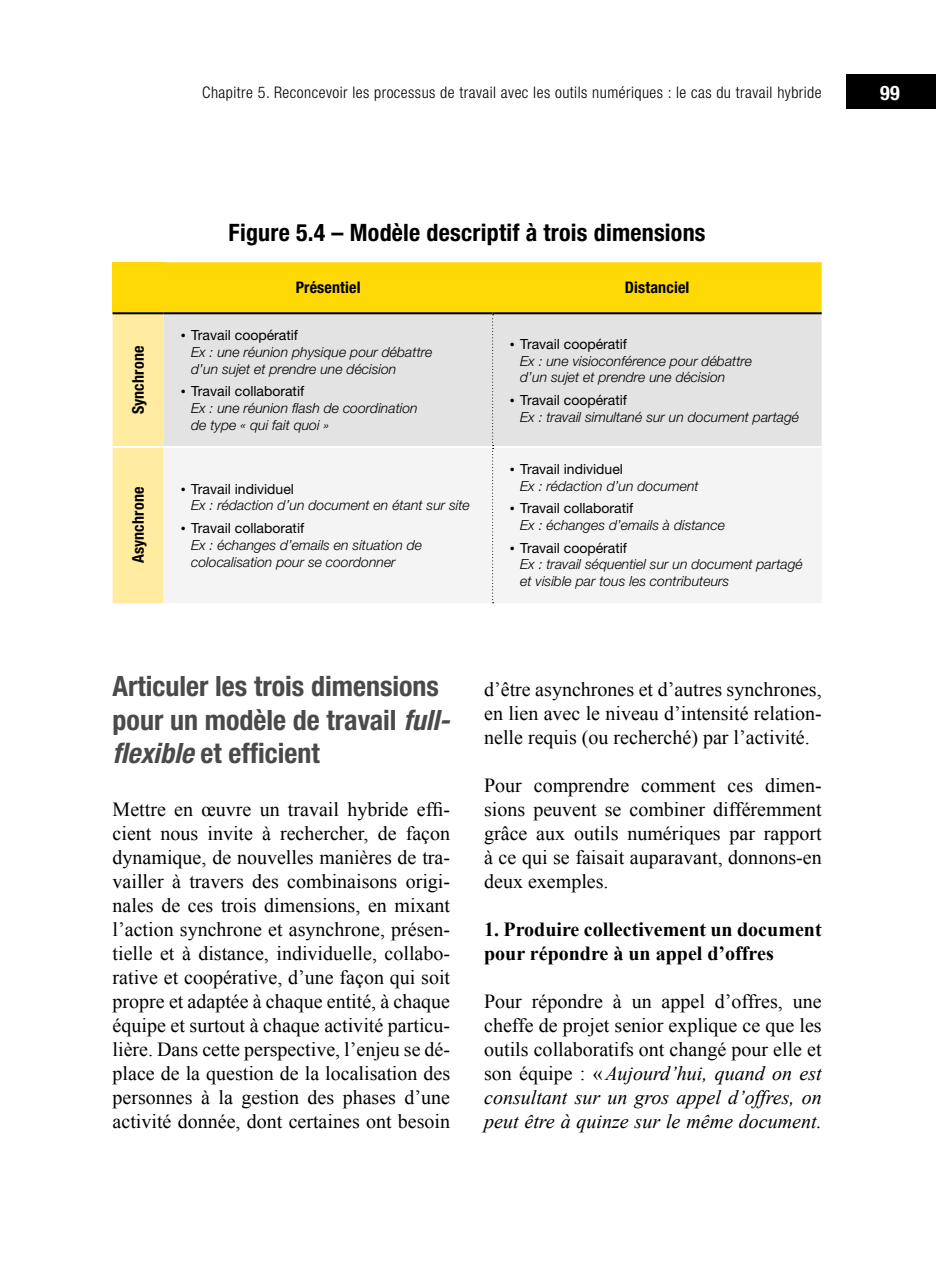
<style>
.page{position:relative;width:936px;height:1276px;background:#fff}
.page>*{position:absolute;margin:0;border:0;box-sizing:border-box;transform-origin:0 0}
.Titre_2_gris{font:700 condensed 28px/33.6px "Helvetica Neue LT Std";color:#4a4a49}
.Titre_tableau{font:700 condensed 24px "Helvetica Neue LT Std";letter-spacing:.01em;color:#000}
.Courant{font:20px/24px "Times New Roman";color:#000;text-align:justify}
.Courant-2{font:700 20px/24px "Times New Roman";color:#000}
.t1{font:700 condensed 20px "Helvetica Neue LT Std";color:#fff}
.t2{font:300 condensed 16px "Helvetica Neue LT Std";letter-spacing:.03em;color:#000}
.Titre_tableau-2{font:700 condensed 16px "Helvetica Neue LT Std";letter-spacing:.01em;color:#000}
.courant_tableau{font:italic 300 14px/16.8px "Helvetica Neue LT Std";color:#000}
.s1{font-weight:400;font-style:normal;font-size:10px}
.s2{font-weight:400;font-style:normal}
.s3{font-style:italic}
</style>
<div class="page">
<div style="left:845px;top:75px;width:90px;height:34px;background:#000"></div>
<svg style="left:113px;top:262px;width:708px;height:341px"></svg>
<hr style="left:113px;top:312px;width:51px;height:2px;background:#000">
<hr style="left:164px;top:312px;width:328px;height:2px;background:#000">
<hr style="left:492px;top:312px;width:329px;height:2px;background:#000">
<hr style="left:113px;top:446px;width:51px;height:2px;background:#fff">
<hr style="left:164px;top:446px;width:328px;height:2px;background:#fff">
<hr style="left:492px;top:446px;width:329px;height:2px;background:#fff">
<p class="t2" style="left:202px;top:83px;width:621px">Chapitre 5. Reconcevoir les processus de travail avec les outils numériques : le cas du travail hybride</p>
<p class="t1" style="left:880px;top:81px;width:21px">99</p>
<p class="Titre_tableau-2" style="left:128px;top:414px;width:70px;rotate:-90deg">Synchrone</p>
<p class="Titre_tableau" style="left:229px;top:218px;width:478px">Figure 5.4 – Modèle descriptif à trois dimensions</p>
<p class="Titre_tableau-2" style="left:296px;top:278px;width:66px">Présentiel</p>
<p class="Titre_tableau-2" style="left:625px;top:278px;width:66px">Distanciel</p>
<p class="courant_tableau" style="left:191px;top:327px;width:243px;text-indent:-11px"><span class="s1">•</span> <span class="s2">Travail coopératif<br></span>Ex : une réunion physique pour débattre d’un sujet et prendre une décision</p>
<p class="courant_tableau" style="left:191px;top:383px;width:228px;text-indent:-11px"><span class="s1">•</span> <span class="s2">Travail collaboratif<br></span>Ex : une réunion flash de coordination de type « qui fait quoi »</p>
<p class="courant_tableau" style="left:520px;top:335px;width:233px;text-indent:-11px"><span class="s1">•</span> <span class="s2">Travail coopératif<br></span>Ex : une visioconférence pour débattre d’un sujet et prendre une décision</p>
<p class="courant_tableau" style="left:520px;top:391px;width:280px;text-indent:-11px"><span class="s1">•</span> <span class="s2">Travail coopératif<br></span>Ex : travail simultané sur un document partagé</p>
<p class="Titre_tableau-2" style="left:128px;top:563px;width:78px;rotate:-90deg">Asynchrone</p>
<p class="courant_tableau" style="left:191px;top:480px;width:280px;text-indent:-11px"><span class="s1">•</span> <span class="s2">Travail individuel<br></span>Ex : rédaction d’un document en étant sur site</p>
<p class="courant_tableau" style="left:191px;top:519px;width:232px;text-indent:-11px"><span class="s1">•</span> <span class="s2">Travail collaboratif<br></span>Ex : échanges d’emails en situation de colocalisation pour se coordonner</p>
<p class="courant_tableau" style="left:520px;top:460px;width:180px;text-indent:-11px"><span class="s1">•</span> <span class="s2">Travail individuel<br></span>Ex : rédaction d’un document</p>
<p class="courant_tableau" style="left:520px;top:500px;width:206px;text-indent:-11px"><span class="s1">•</span> <span class="s2">Travail collaboratif<br></span>Ex : échanges d’emails à distance</p>
<p class="courant_tableau" style="left:520px;top:539px;width:284px;text-indent:-11px"><span class="s1">•</span> <span class="s2">Travail coopératif<br></span>Ex : travail séquentiel sur un document partagé et visible par tous les contributeurs</p>
<p class="Titre_2_gris" style="left:113px;top:669px;width:339px">Articuler les trois dimensions pour un modèle de travail <span class="s3">full&shy;flexible</span> et efficient</p>
<p class="Courant" style="left:113px;top:797px;width:339px">Mettre en œuvre un travail hybride effi&shy;cient nous invite à rechercher, de façon dynamique, de nouvelles manières de tra&shy;vailler à travers des combinaisons origi&shy;nales de ces trois dimensions, en mixant l’action synchrone et asynchrone, présen&shy;tielle et à distance, individuelle, collabo&shy;rative et coopérative, d’une façon qui soit propre et adaptée à chaque entité, à chaque équipe et surtout à chaque activité particu&shy;lière. Dans cette perspective, l’enjeu se dé&shy;place de la question de la localisation des personnes à la gestion des phases d’une activité donnée, dont certaines ont besoin</p>
<p class="Courant" style="left:484px;top:677px;width:339px">d’être asynchrones et d’autres synchrones, en lien avec le niveau d’intensité relation&shy;nelle requis (ou recherché) par l’activité.</p>
<p class="Courant" style="left:484px;top:773px;width:339px">Pour comprendre comment ces dimen&shy;sions peuvent se combiner différemment grâce aux outils numériques par rapport à ce qui se faisait auparavant, donnons-en deux exemples.</p>
<p class="Courant-2" style="left:484px;top:917px;width:339px">1. Produire collectivement un document pour répondre à un appel d’offres</p>
<p class="Courant" style="left:484px;top:989px;width:339px">Pour répondre à un appel d’offres, une cheffe de projet senior explique ce que les outils collaboratifs ont changé pour elle et son équipe : «<span class="s3">Aujourd’hui, quand on est consultant sur un gros appel d’offres, on peut être à quinze sur le même document.</span></p>
</div>
